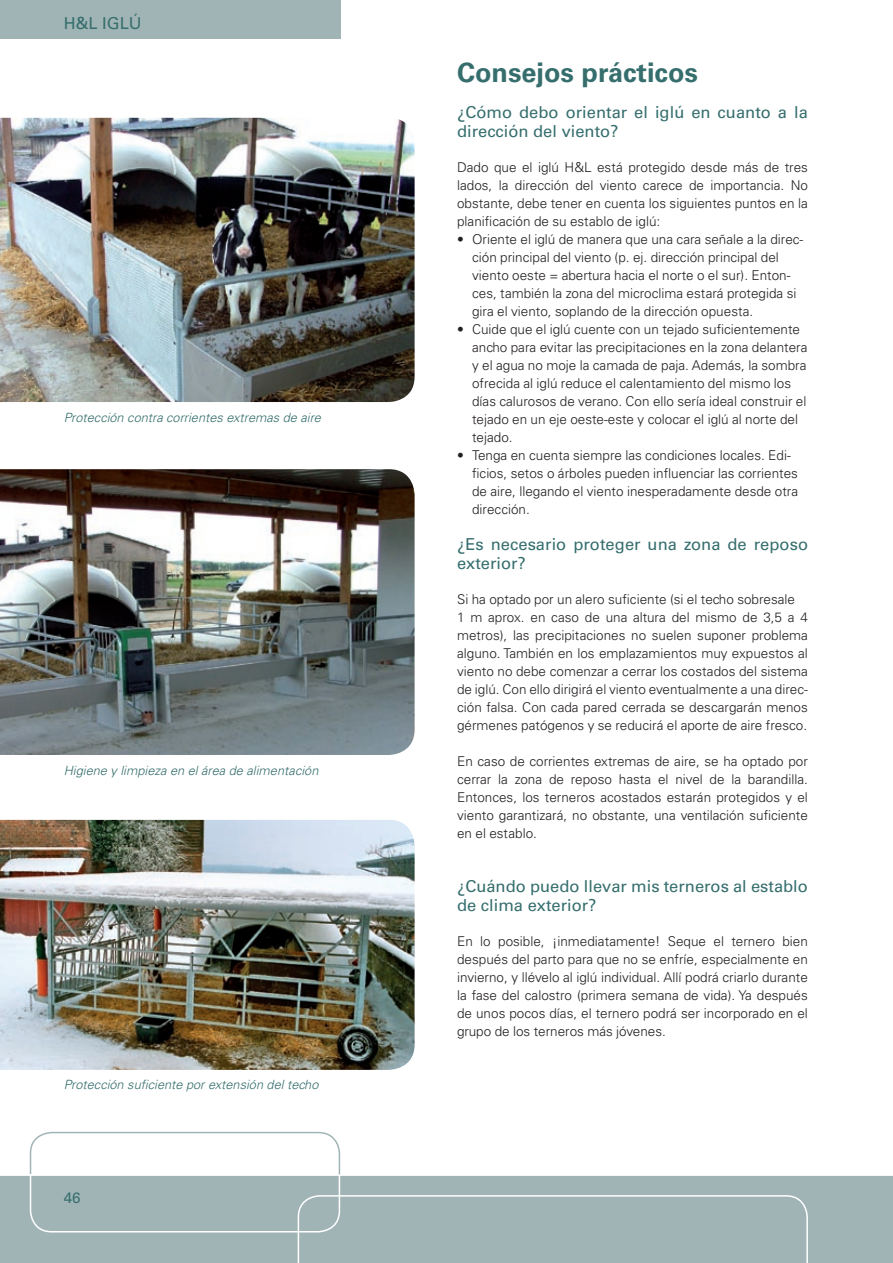
<style>
.page{position:relative;width:893px;height:1263px;background:#fff}
.page>*{position:absolute;margin:0;border:0;box-sizing:border-box;transform-origin:0 0}
.t1{font:700 27px "Univers LT Std";color:#356e6d}
.t2{font:16.5px/19.5px "Univers LT Std";color:#356e6d}
.t3{font:15px "Univers LT Std";color:#356e6d}
.t4{font:300 13.5px/18px "Univers LT Std";color:#231f20}
.t5{font:italic 300 12.75px "Univers LT Std";color:#356e6d}
</style>
<div class="page">
<div style="left:0;top:0;width:340px;height:38px;background:#a1b4b5"></div>
<img style="left:0;top:469px;width:415px;height:286px">
<img style="left:0;top:820px;width:415px;height:250px">
<img style="left:0;top:118px;width:415px;height:284px">
<div style="left:0;top:1175px;width:893px;height:88px;background:#a1b4b5"></div>
<div style="left:30px;top:1132px;width:310px;height:100px;border:2px solid #fff;border-radius:21px"></div>
<svg style="left:29px;top:1131px;width:312px;height:45px"></svg>
<div style="left:298px;top:1195px;width:510px;height:68px;background:#a1b4b5"></div>
<p class="t2" style="left:64px;top:13px;width:79px">H&amp;L IGLÚ</p>
<p class="t5" style="left:64px;top:410px;width:259px">Protección contra corrientes extremas de aire</p>
<p class="t5" style="left:64px;top:763px;width:256px">Higiene y limpieza en el área de alimentación</p>
<p class="t5" style="left:64px;top:1077px;width:256px">Protección suficiente por extensión del techo</p>
<p class="t3" style="left:64px;top:1189px;width:18px">46</p>
<p class="t1" style="left:457px;top:56px;width:243px">Consejos prácticos</p>
<p class="t2" style="left:457px;top:102px;width:352px">¿Cómo debo orientar el iglú en cuanto a la dirección del viento?</p>
<p class="t4" style="left:457px;top:158px;width:352px;text-align:justify">Dado que el iglú H&amp;L está protegido desde más de tres lados, la dirección del viento carece de importancia. No obstante, debe tener en cuenta los siguientes puntos en la planificación de su establo de iglú:</p>
<p class="t4" style="left:472px;top:230px;width:333px;text-indent:-15px">• Oriente el iglú de manera que una cara señale a la direc&shy;ción principal del viento (p. ej. dirección principal del viento oeste = abertura hacia el norte o el sur). Enton&shy;ces, también la zona del microclima estará protegida si gira el viento, soplando de la dirección opuesta.</p>
<p class="t4" style="left:472px;top:320px;width:337px;text-indent:-15px">• Cuide que el iglú cuente con un tejado suficientemente ancho para evitar las precipitaciones en la zona delantera y el agua no moje la camada de paja. Además, la sombra ofrecida al iglú reduce el calentamiento del mismo los días calurosos de verano. Con ello sería ideal construir el tejado en un eje oeste-este y colocar el iglú al norte del tejado.</p>
<p class="t4" style="left:472px;top:446px;width:327px;text-indent:-15px">• Tenga en cuenta siempre las condiciones locales. Edi&shy;ficios, setos o árboles pueden influenciar las corrientes de aire, llegando el viento inesperadamente desde otra dirección.</p>
<p class="t2" style="left:457px;top:534px;width:352px">¿Es necesario proteger una zona de reposo exterior?</p>
<p class="t4" style="left:457px;top:590px;width:352px">Si ha optado por un alero suficiente (si el techo sobresale<br>1 m aprox. en caso de una altura del mismo de 3,5 a 4 metros), las precipitaciones no suelen suponer problema alguno. También en los emplazamientos muy expuestos al viento no debe comenzar a cerrar los costados del sistema de iglú. Con ello dirigirá el viento eventualmente a una direc&shy;ción falsa. Con cada pared cerrada se descargarán menos gérmenes patógenos y se reducirá el aporte de aire fresco.</p>
<p class="t4" style="left:457px;top:752px;width:352px;text-align:justify">En caso de corrientes extremas de aire, se ha optado por cerrar la zona de reposo hasta el nivel de la barandilla.<br>Entonces, los terneros acostados estarán protegidos y el viento garantizará, no obstante, una ventilación suficiente en el establo.</p>
<p class="t2" style="left:457px;top:876px;width:352px">¿Cuándo puedo llevar mis terneros al establo de clima exterior?</p>
<p class="t4" style="left:457px;top:932px;width:352px;text-align:justify">En lo posible, ¡inmediatamente! Seque el ternero bien después del parto para que no se enfríe, especialmente en invierno, y llévelo al iglú individual. Allí podrá criarlo durante la fase del calostro (primera semana de vida). Ya después de unos pocos días, el ternero podrá ser incorporado en el grupo de los terneros más jóvenes.</p>
</div>
